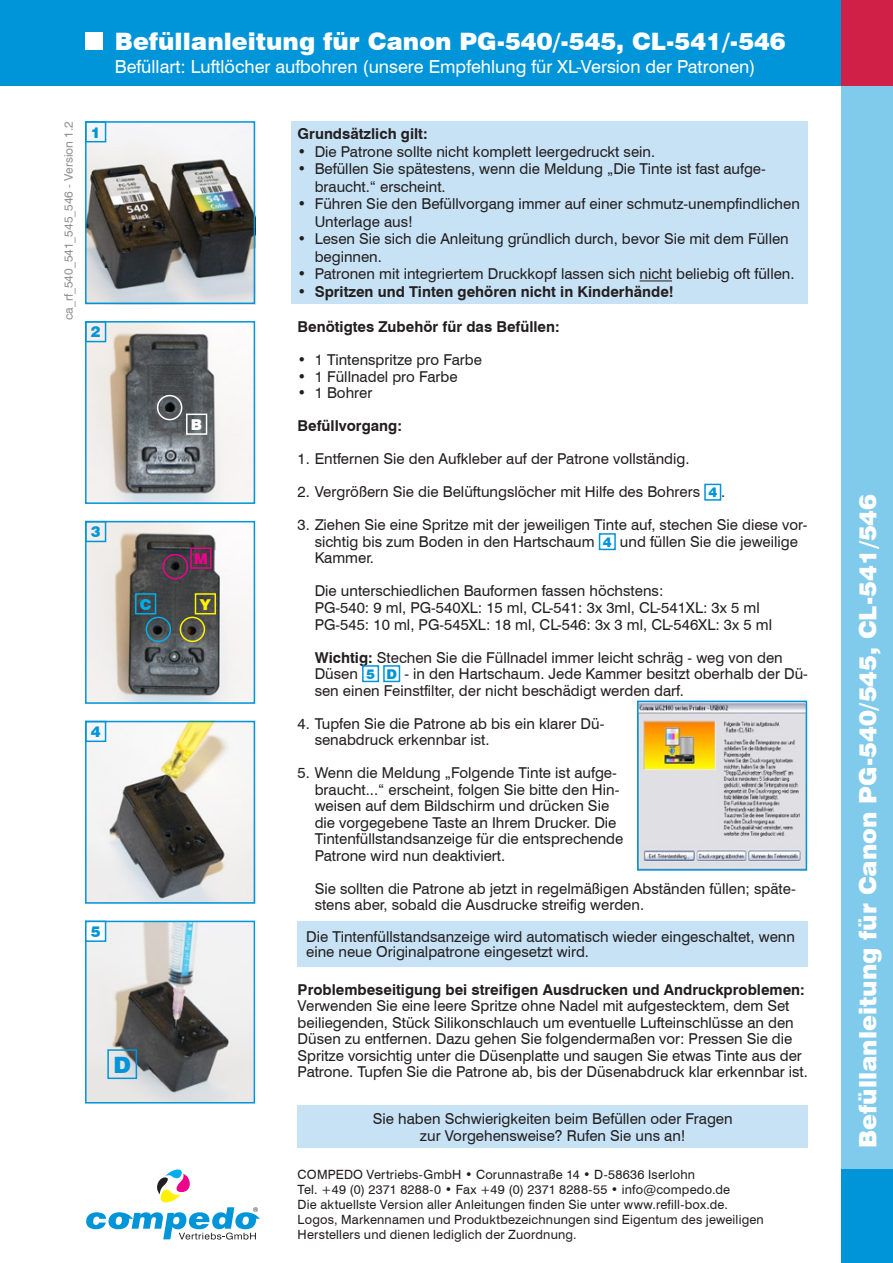
<style>
.page{position:relative;width:893px;height:1263px;background:#fff}
.page>*{position:absolute;margin:0;border:0;box-sizing:border-box;transform-origin:0 0}
.t1{font:900 24px "Swiss 721 BT";color:#fff}
.t2{font:900 22.5px "Swiss 721 BT";color:#0095d9}
.t3{font:18px "Swiss 721 BT";color:#fff}
.t4{font:15px/16.5px "Swiss 721 BT";color:#231f20}
.t5{font:700 15px "Swiss 721 BT";color:#231f20}
.t6{font:900 15px "Swiss 721 BT";color:#0095d9}
.t7{font:900 15px "Swiss 721 BT";color:#fff}
.t8{font:900 15px "Swiss 721 BT";color:#ed028c}
.t9{font:900 15px "Swiss 721 BT";color:#00aeef}
.t10{font:900 15px "Swiss 721 BT";color:#fff101}
.t11{font:12.75px/15px "Swiss 721 BT";letter-spacing:.015em;color:#231f20}
.t12{font:12px "Swiss 721 BT";color:#231f20}
.s1{font-weight:900;font-size:13.5px;color:#0095d9}
.s2{font-weight:700}
</style>
<div class="page">
<svg style="left:86px;top:1169px;width:174px;height:70px"></svg>
<div style="left:298px;top:1106px;width:510px;height:42px;background:#c7e2f5"></div>
<div style="left:0;top:0;width:842px;height:85px;background:#0095d9"></div>
<div style="left:842px;top:85px;width:51px;height:1084px;background:#80caec"></div>
<div style="left:842px;top:1169px;width:51px;height:94px;background:#0095d9"></div>
<div style="left:842px;top:0;width:51px;height:85px;background:#d12048"></div>
<div style="left:291px;top:121px;width:517px;height:183px;background:#c7e2f5"></div>
<hr style="left:639px;top:281px;width:33px;height:1px;background:#231f20">
<img style="left:88px;top:924px;width:164px;height:176px">
<div style="left:85px;top:921px;width:170px;height:182px;border:2px solid #0095d9"></div>
<div style="left:704px;top:484px;width:17px;height:17px;border:2px solid #0095d9"></div>
<div style="left:599px;top:533px;width:17px;height:17px;border:2px solid #0095d9"></div>
<div style="left:362px;top:665px;width:17px;height:17px;border:2px solid #0095d9"></div>
<div style="left:383px;top:665px;width:17px;height:17px;border:2px solid #0095d9"></div>
<div style="left:85px;top:33px;width:17px;height:17px;background:#fff"></div>
<img style="left:88px;top:324px;width:164px;height:177px">
<div style="left:85px;top:321px;width:170px;height:183px;border:2px solid #0095d9"></div>
<img style="left:88px;top:524px;width:164px;height:177px">
<div style="left:85px;top:521px;width:170px;height:183px;border:2px solid #0095d9"></div>
<img style="left:88px;top:124px;width:164px;height:177px">
<div style="left:85px;top:121px;width:170px;height:183px;border:2px solid #0095d9"></div>
<div style="left:85px;top:121px;width:21px;height:21px;border:2px solid #0095d9"></div>
<div style="left:85px;top:321px;width:21px;height:21px;border:2px solid #0095d9"></div>
<div style="left:85px;top:521px;width:21px;height:21px;border:2px solid #0095d9"></div>
<img style="left:88px;top:724px;width:164px;height:177px">
<div style="left:85px;top:721px;width:170px;height:183px;border:2px solid #0095d9"></div>
<div style="left:85px;top:721px;width:21px;height:21px;border:2px solid #0095d9"></div>
<div style="left:86px;top:921px;width:20px;height:20px;background:#fff"></div>
<div style="left:85px;top:921px;width:21px;height:21px;border:2px solid #0095d9"></div>
<div style="left:157px;top:395px;width:25px;height:25px;border:2px solid #fff;border-radius:50%"></div>
<div style="left:186px;top:414px;width:21px;height:21px;border:2px solid #fff"></div>
<div style="left:163px;top:554px;width:25px;height:25px;border:2px solid #ed028c;border-radius:50%"></div>
<div style="left:190px;top:547px;width:22px;height:22px;border:2px solid #ed028c"></div>
<div style="left:146px;top:617px;width:25px;height:25px;border:2px solid #00aeef;border-radius:50%"></div>
<div style="left:135px;top:593px;width:21px;height:21px;border:2px solid #00aeef"></div>
<div style="left:180px;top:617px;width:25px;height:25px;border:2px solid #fff101;border-radius:50%"></div>
<div style="left:195px;top:593px;width:21px;height:21px;border:2px solid #fff101"></div>
<div style="left:107px;top:1049px;width:30px;height:30px;border:2px solid #0095d9"></div>
<img style="left:640px;top:704px;width:164px;height:164px">
<div style="left:637px;top:701px;width:170px;height:170px;border:2px solid #0095d9"></div>
<div style="left:298px;top:921px;width:510px;height:45px;background:#c7e2f5"></div>
<h1 class="t1" style="left:115px;top:27px;width:672px">Befüllanleitung für Canon PG-540/-545, CL-541/-546</h1>
<p class="t3" style="left:115px;top:56px;width:642px">Befüllart: Luftlöcher aufbohren (unsere Empfehlung für XL-Version der Patronen)</p>
<p class="t12" style="left:61px;top:320px;width:200px;rotate:-90deg">ca_rf_540_541_545_546 - Version 1.2</p>
<p class="t6" style="left:91px;top:123px;width:11px">1</p>
<p class="t6" style="left:91px;top:323px;width:11px">2</p>
<p class="t6" style="left:91px;top:523px;width:11px">3</p>
<p class="t7" style="left:191px;top:415px;width:13px">B</p>
<p class="t8" style="left:194px;top:549px;width:16px">M</p>
<p class="t9" style="left:140px;top:595px;width:13px">C</p>
<p class="t10" style="left:200px;top:595px;width:13px">Y</p>
<p class="t6" style="left:91px;top:723px;width:11px">4</p>
<p class="t6" style="left:91px;top:922px;width:11px">5</p>
<h2 class="t2" style="left:113px;top:1051px;width:19px">D</h2>
<p class="t5" style="left:298px;top:125px;width:132px">Grundsätzlich gilt:</p>
<p class="t4" style="left:315px;top:142px;width:487px;line-height:17.5px">Die Patrone sollte nicht komplett leergedruckt sein.<br>Befüllen Sie spätestens, wenn die Meldung „Die Tinte ist fast aufge&shy;braucht.“ erscheint.<br>Führen Sie den Befüllvorgang immer auf einer schmutz-unempfindlichen Unterlage aus!<br>Lesen Sie sich die Anleitung gründlich durch, bevor Sie mit dem Füllen beginnen.<br>Patronen mit integriertem Druckkopf lassen sich nicht beliebig oft füllen.</p>
<p class="t5" style="left:315px;top:282px;width:361px">Spritzen und Tinten gehören nicht in Kinderhände!</p>
<p class="t4" style="left:298px;top:142px;width:10px;line-height:17.5px">• •</p>
<p class="t4" style="left:298px;top:195px;width:10px">•</p>
<p class="t4" style="left:298px;top:231px;width:10px">•</p>
<p class="t4" style="left:298px;top:266px;width:10px">•</p>
<p class="t5" style="left:298px;top:282px;width:10px">•</p>
<p class="t5" style="left:298px;top:318px;width:264px">Benötigtes Zubehör für das Befüllen:</p>
<p class="t4" style="left:315px;top:352px;width:169px">1 Tintenspritze pro Farbe<br>1 Füllnadel pro Farbe<br>1 Bohrer</p>
<p class="t5" style="left:298px;top:417px;width:106px">Befüllvorgang:</p>
<p class="t4" style="left:298px;top:451px;width:393px">1. Entfernen Sie den Aufkleber auf der Patrone vollständig.</p>
<p class="t4" style="left:298px;top:484px;width:429px">2. Vergrößern Sie die Belüftungslöcher mit Hilfe des Bohrers <span class="s1">4</span> .</p>
<p class="t4" style="left:315px;top:517px;width:494px;text-indent:-17px">3. Ziehen Sie eine Spritze mit der jeweiligen Tinte auf, stechen Sie diese vor&shy;sichtig bis zum Boden in den Hartschaum <span class="s1">4</span> und füllen Sie die jeweilige<br>Kammer.</p>
<p class="t4" style="left:315px;top:583px;width:459px">Die unterschiedlichen Bauformen fassen höchstens:<br>PG-540: 9 ml, PG-540XL: 15 ml, CL-541: 3x 3ml, CL-541XL: 3x 5 ml<br>PG-545: 10 ml, PG-545XL: 18 ml, CL-546: 3x 3 ml, CL-546XL: 3x 5 ml</p>
<p class="t4" style="left:315px;top:649px;width:495px"><span class="s2">Wichtig:</span> Stechen Sie die Füllnadel immer leicht schräg - weg von den<br>Düsen <span class="s1">5 D</span> - in den Hartschaum. Jede Kammer besitzt oberhalb der Dü&shy;sen einen Feinstfilter, der nicht beschädigt werden darf.</p>
<p class="t4" style="left:315px;top:715px;width:291px;text-indent:-17px">4. Tupfen Sie die Patrone ab bis ein klarer Dü&shy;senabdruck erkennbar ist.</p>
<p class="t4" style="left:315px;top:764px;width:310px;text-indent:-17px">5. Wenn die Meldung „Folgende Tinte ist aufge&shy;braucht...“ erscheint, folgen Sie bitte den Hin&shy;weisen auf dem Bildschirm und drücken Sie die vorgegebene Taste an Ihrem Drucker. Die Tintenfüllstandsanzeige für die entsprechende Patrone wird nun deaktiviert.</p>
<p class="t4" style="left:315px;top:880px;width:483px">Sie sollten die Patrone ab jetzt in regelmäßigen Abständen füllen; späte&shy;stens aber, sobald die Ausdrucke streifig werden.</p>
<p class="t4" style="left:298px;top:352px;width:10px;text-align:justify">• • •</p>
<p class="t4" style="left:306px;top:929px;width:490px;line-height:15px">Die Tintenfüllstandsanzeige wird automatisch wieder eingeschaltet, wenn eine neue Originalpatrone eingesetzt wird.</p>
<p class="t5" style="left:298px;top:980px;width:509px">Problembeseitigung bei streifigen Ausdrucken und Andruckproblemen:</p>
<p class="t4" style="left:298px;top:997px;width:512px">Verwenden Sie eine leere Spritze ohne Nadel mit aufgestecktem, dem Set beiliegenden, Stück Silikonschlauch um eventuelle Lufteinschlüsse an den Düsen zu entfernen. Dazu gehen Sie folgendermaßen vor: Pressen Sie die Spritze vorsichtig unter die Düsenplatte und saugen Sie etwas Tinte aus der Patrone. Tupfen Sie die Patrone ab, bis der Düsenabdruck klar erkennbar ist.</p>
<p class="t4" style="left:373px;top:1111px;width:361px;text-align:center">Sie haben Schwierigkeiten beim Befüllen oder Fragen zur Vorgehensweise? Rufen Sie uns an!</p>
<p class="t11" style="left:298px;top:1167px;width:468px">COMPEDO Vertriebs-GmbH • Corunnastraße 14 • D-58636 Iserlohn<br>Tel. +49 (0) 2371 8288-0 • Fax +49 (0) 2371 8288-55 • info@compedo.de<br>Die aktuellste Version aller Anleitungen finden Sie unter www.refill-box.de.<br>Logos, Markennamen und Produktbezeichnungen sind Eigentum des jeweiligen Herstellers und dienen lediglich der Zuordnung.</p>
<h1 class="t1" style="left:853px;top:1148px;width:656px;rotate:-90deg">Befüllanleitung für Canon PG-540/545, CL-541/546</h1>
</div>
